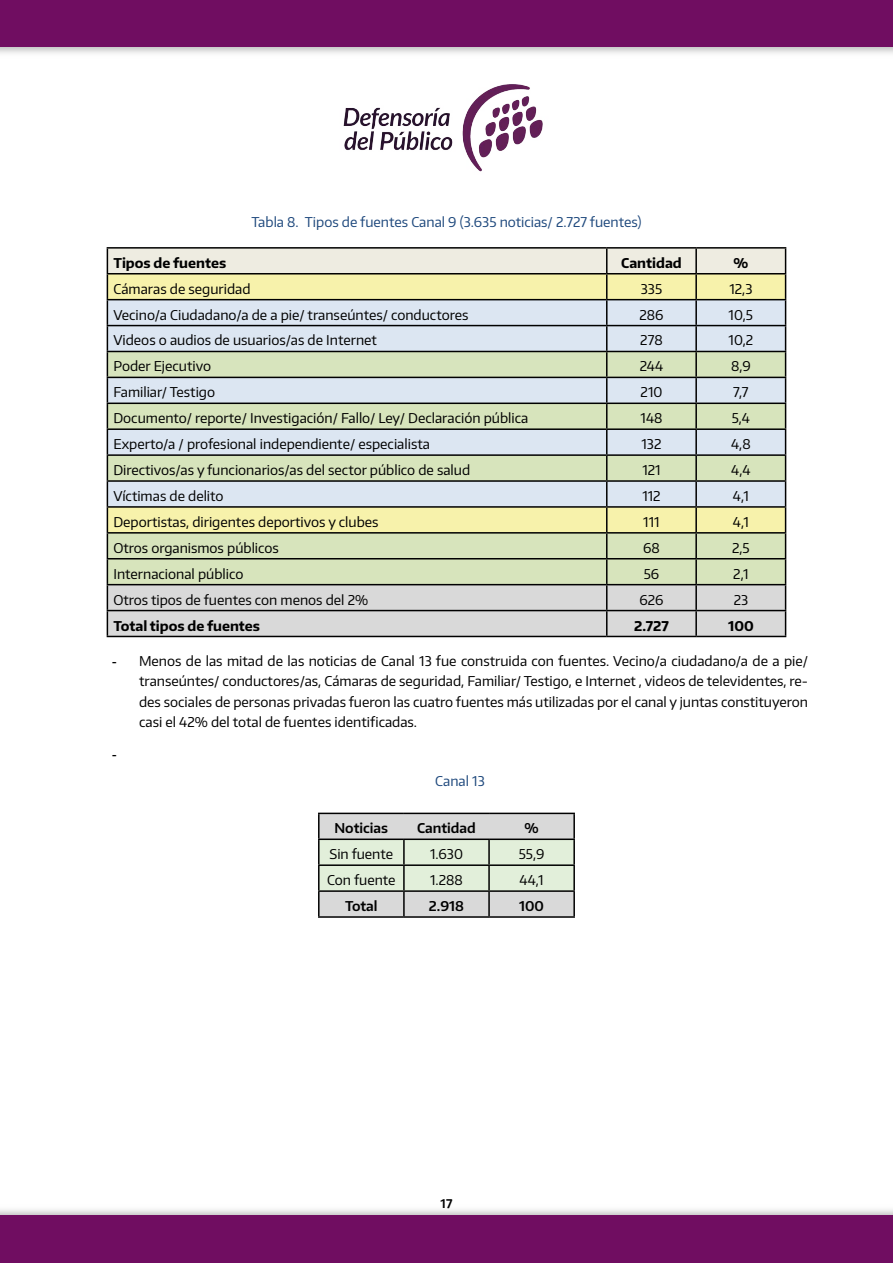
<style>
.page{position:relative;width:893px;height:1263px;background:#fff}
.page>*{position:absolute;margin:0;border:0;box-sizing:border-box;transform-origin:0 0}
.t1{font:13.5px/20.2px "Encode Sans";color:#000;text-align:justify}
.t2{font:13.5px "Encode Sans";color:#1f497d}
.t3{font:700 13.5px "Encode Sans";color:#000}
.t4{font:600 13.5px "Encode Sans";color:#000}
.t5{font:13.5px "Arial";color:#000}
.t6{font:600 12px "Encode Sans";color:#000}
.s1{font-family:"Arial"}
</style>
<div class="page">
<div style="left:0;top:0;width:893px;height:47px;background:#700d61"></div>
<img style="left:0;top:1209px;width:893px;height:7px">
<div style="left:0;top:1216px;width:893px;height:47px;background:#700d61"></div>
<img style="left:306px;top:53px;width:284px;height:119px">
<hr style="left:107px;top:247px;width:500px;height:2px;background:#000">
<hr style="left:607px;top:247px;width:89px;height:2px;background:#000">
<hr style="left:696px;top:247px;width:90px;height:2px;background:#000">
<hr style="left:107px;top:636px;width:500px;height:1px;background:#000">
<hr style="left:607px;top:636px;width:89px;height:1px;background:#000">
<svg style="left:107px;top:248px;width:679px;height:388px;background:#d0d7c4"></svg>
<hr style="left:696px;top:610px;width:90px;height:1px;background:#000">
<hr style="left:696px;top:636px;width:90px;height:1px;background:#000">
<svg style="left:320px;top:814px;width:253px;height:102px;background:#dde3d9"></svg>
<hr style="left:318px;top:814px;width:2px;height:24px;background:#000">
<hr style="left:318px;top:813px;width:86px;height:1px;background:#000">
<hr style="left:404px;top:813px;width:85px;height:1px;background:#000">
<hr style="left:573px;top:814px;width:2px;height:24px;background:#000">
<hr style="left:489px;top:813px;width:86px;height:1px;background:#000">
<hr style="left:318px;top:840px;width:2px;height:24px;background:#000">
<hr style="left:318px;top:838px;width:86px;height:2px;background:#000">
<hr style="left:403px;top:840px;width:2px;height:24px;background:#000">
<hr style="left:404px;top:838px;width:85px;height:2px;background:#000">
<hr style="left:488px;top:840px;width:2px;height:24px;background:#000">
<hr style="left:573px;top:840px;width:2px;height:24px;background:#000">
<hr style="left:489px;top:838px;width:86px;height:2px;background:#000">
<hr style="left:318px;top:866px;width:2px;height:24px;background:#000">
<hr style="left:318px;top:864px;width:86px;height:2px;background:#000">
<hr style="left:403px;top:866px;width:2px;height:24px;background:#000">
<hr style="left:404px;top:864px;width:85px;height:2px;background:#000">
<hr style="left:488px;top:866px;width:2px;height:24px;background:#000">
<hr style="left:573px;top:866px;width:2px;height:24px;background:#000">
<hr style="left:489px;top:864px;width:86px;height:2px;background:#000">
<hr style="left:318px;top:892px;width:2px;height:24px;background:#000">
<hr style="left:318px;top:890px;width:86px;height:2px;background:#000">
<hr style="left:318px;top:916px;width:86px;height:2px;background:#000">
<hr style="left:403px;top:892px;width:2px;height:24px;background:#000">
<hr style="left:404px;top:890px;width:85px;height:2px;background:#000">
<hr style="left:404px;top:916px;width:85px;height:2px;background:#000">
<hr style="left:488px;top:892px;width:2px;height:24px;background:#000">
<hr style="left:573px;top:892px;width:2px;height:24px;background:#000">
<hr style="left:489px;top:890px;width:86px;height:2px;background:#000">
<hr style="left:489px;top:916px;width:86px;height:2px;background:#000">
<p class="t2" style="left:252px;top:213px;width:391px">Tabla 8. Tipos de fuentes Canal 9 (3.635 noticias/ 2.727 fuentes)</p>
<p class="t3" style="left:113px;top:254px;width:114px">Tipos de fuentes</p>
<p class="t3" style="left:621px;top:254px;width:62px">Cantidad</p>
<p class="t3" style="left:733px;top:254px;width:16px">%</p>
<p class="t1" style="left:113px;top:278px;width:139px">Cámaras de seguridad</p>
<p class="t1" style="left:641px;top:278px;width:23px">335</p>
<p class="t1" style="left:729px;top:278px;width:25px">12,3</p>
<p class="t1" style="left:113px;top:304px;width:356px">Vecino/a Ciudadano/a de a pie/ transeúntes/ conductores</p>
<p class="t1" style="left:639px;top:304px;width:26px">286</p>
<p class="t1" style="left:729px;top:304px;width:26px">10,5</p>
<p class="t1" style="left:113px;top:330px;width:265px">Videos o audios de usuarios/as de Internet</p>
<p class="t1" style="left:640px;top:330px;width:24px">278</p>
<p class="t1" style="left:728px;top:330px;width:26px">10,2</p>
<p class="t1" style="left:113px;top:356px;width:99px">Poder Ejecutivo</p>
<p class="t1" style="left:640px;top:356px;width:25px">244</p>
<p class="t1" style="left:731px;top:356px;width:21px">8,9</p>
<p class="t1" style="left:113px;top:382px;width:103px">Familiar/ Testigo</p>
<p class="t1" style="left:641px;top:382px;width:23px">210</p>
<p class="t1" style="left:733px;top:382px;width:17px">7,7</p>
<p class="t1" style="left:113px;top:408px;width:416px">Documento/ reporte/ Investigación/ Fallo/ Ley/ Declaración pública</p>
<p class="t1" style="left:640px;top:408px;width:23px">148</p>
<p class="t1" style="left:732px;top:408px;width:20px">5,4</p>
<p class="t1" style="left:113px;top:433px;width:318px">Experto/a / profesional independiente/ especialista</p>
<p class="t1" style="left:641px;top:433px;width:22px">132</p>
<p class="t1" style="left:731px;top:433px;width:21px">4,8</p>
<p class="t1" style="left:113px;top:459px;width:358px">Directivos/as y funcionarios/as del sector público de salud</p>
<p class="t1" style="left:642px;top:459px;width:20px">121</p>
<p class="t1" style="left:731px;top:459px;width:21px">4,4</p>
<p class="t1" style="left:113px;top:485px;width:112px">Víctimas de delito</p>
<p class="t1" style="left:642px;top:485px;width:20px">112</p>
<p class="t1" style="left:733px;top:485px;width:18px">4,1</p>
<p class="t1" style="left:113px;top:511px;width:267px">Deportistas, dirigentes deportivos y clubes</p>
<p class="t1" style="left:643px;top:511px;width:18px">111</p>
<p class="t1" style="left:733px;top:511px;width:18px">4,1</p>
<p class="t1" style="left:113px;top:537px;width:167px">Otros organismos públicos</p>
<p class="t1" style="left:643px;top:537px;width:18px">68</p>
<p class="t1" style="left:732px;top:537px;width:19px">2,5</p>
<p class="t1" style="left:113px;top:563px;width:131px">Internacional público</p>
<p class="t1" style="left:644px;top:563px;width:17px">56</p>
<p class="t1" style="left:733px;top:563px;width:17px">2,1</p>
<p class="t1" style="left:113px;top:589px;width:256px">Otros tipos de fuentes con menos del 2%</p>
<p class="t1" style="left:639px;top:589px;width:26px">626</p>
<p class="t1" style="left:734px;top:589px;width:16px">23</p>
<p class="t3" style="left:113px;top:617px;width:148px">Total tipos de fuentes</p>
<p class="t3" style="left:634px;top:617px;width:36px">2.727</p>
<p class="t3" style="left:728px;top:617px;width:27px">100</p>
<p class="t1" style="left:139px;top:650px;width:670px;text-indent:-27px"><span class="s1">-</span> Menos de las mitad de las noticias de Canal 13 fue construida con fuentes. Vecino/a ciudadano/a de a pie/ transeúntes/ conductores/as, Cámaras de seguridad, Familiar/ Testigo, e Internet , videos de televidentes, re&shy;des sociales de personas privadas fueron las cuatro fuentes más utilizadas por el canal y juntas constituyeron casi el 42% del total de fuentes identificadas.</p>
<p class="t5" style="left:112px;top:745px;width:6px">-</p>
<p class="t2" style="left:435px;top:772px;width:51px">Canal 13</p>
<p class="t4" style="left:335px;top:819px;width:55px">Noticias</p>
<p class="t4" style="left:417px;top:819px;width:60px">Cantidad</p>
<p class="t4" style="left:524px;top:819px;width:16px">%</p>
<p class="t1" style="left:330px;top:844px;width:65px">Sin fuente</p>
<p class="t1" style="left:430px;top:844px;width:34px">1.630</p>
<p class="t1" style="left:519px;top:844px;width:27px">55,9</p>
<p class="t1" style="left:327px;top:869px;width:70px">Con fuente</p>
<p class="t1" style="left:430px;top:869px;width:34px">1.288</p>
<p class="t1" style="left:519px;top:869px;width:26px">44,1</p>
<p class="t4" style="left:345px;top:897px;width:34px">Total</p>
<p class="t4" style="left:429px;top:897px;width:37px">2.918</p>
<p class="t4" style="left:519px;top:897px;width:26px">100</p>
<p class="t6" style="left:441px;top:1196px;width:13px">17</p>
</div>
